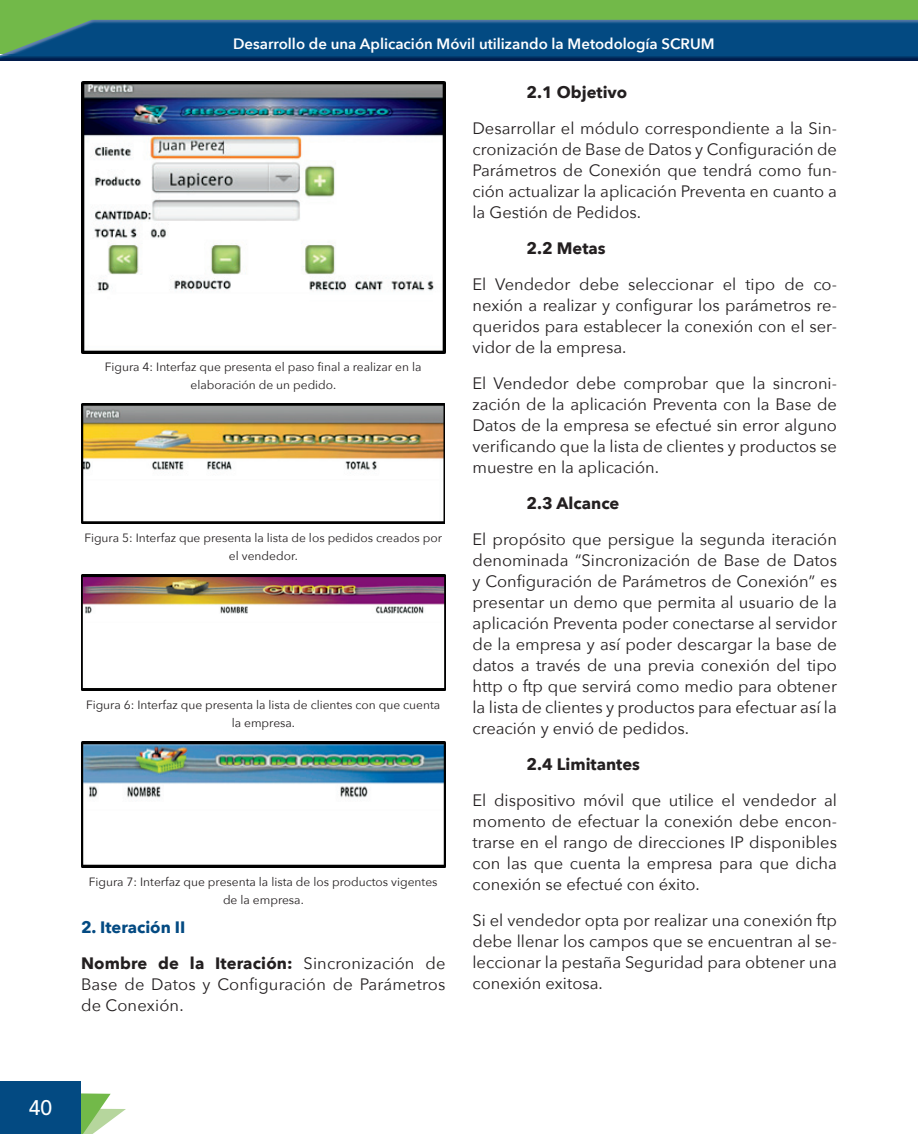
<style>
.page{position:relative;width:918px;height:1134px;background:#fff}
.page>*{position:absolute;margin:0;border:0;box-sizing:border-box;transform-origin:0 0}
.t1{font:500 21px "Avenir";color:#fff}
.t2{font:16.5px/21px "Avenir Next";color:#231f20;text-align:justify}
.t3{font:700 16.5px/36px "Avenir Next";color:#231f20}
.t4{font:600 15px "Avenir Next";color:#fff}
.t5{font:12px/18px "Avenir Next";color:#231f20;text-align:center}
.s1{color:#034a82}
.s2{font-weight:400}
</style>
<div class="page">
<div style="left:0;top:0;width:918px;height:54px;background:#72b949"></div>
<img style="left:0;top:54px;width:918px;height:6px">
<img style="left:4px;top:20px;width:914px;height:34px">
<svg style="left:81px;top:1093px;width:45px;height:41px"></svg>
<div style="left:0;top:1082px;width:81px;height:52px;background:#034a82"></div>
<img style="left:81px;top:81px;width:365px;height:272px">
<img style="left:81px;top:404px;width:364px;height:120px">
<img style="left:81px;top:574px;width:364px;height:117px">
<img style="left:81px;top:741px;width:364px;height:127px">
<p class="t4" style="left:233px;top:31px;width:483px">Desarrollo de una Aplicación Móvil utilizando la Metodología SCRUM</p>
<p class="t5" style="left:105px;top:358px;width:318px">Figura 4: Interfaz que presenta el paso final a realizar en la elaboración de un pedido.</p>
<p class="t5" style="left:85px;top:528px;width:359px">Figura 5: Interfaz que presenta la lista de los pedidos creados por el vendedor.</p>
<p class="t5" style="left:86px;top:695px;width:356px">Figura 6: Interfaz que presenta la lista de clientes con que cuenta la empresa.</p>
<p class="t5" style="left:89px;top:872px;width:350px">Figura 7: Interfaz que presenta la lista de los productos vigentes de la empresa.</p>
<p class="t3" style="left:81px;top:909px;width:366px"><span class="s1">2. iteración ii<br></span>nombre de la iteración: <span class="s2">Sincronización de</span></p>
<p class="t2" style="left:81px;top:973px;width:366px">Base de Datos y Configuración de Parámetros de Conexión.</p>
<p class="t3" style="left:526px;top:73px;width:102px">2.1 objetivo</p>
<p class="t2" style="left:472px;top:117px;width:366px">Desarrollar el módulo correspondiente a la Sin&shy;cronización de Base de Datos y Configuración de Parámetros de Conexión que tendrá como fun&shy;ción actualizar la aplicación Preventa en cuanto a la Gestión de Pedidos.</p>
<p class="t3" style="left:526px;top:230px;width:81px">2.2 Metas</p>
<p class="t2" style="left:472px;top:273px;width:366px">El Vendedor debe seleccionar el tipo de co&shy;nexión a realizar y configurar los parámetros re&shy;queridos para establecer la conexión con el ser&shy;vidor de la empresa.</p>
<p class="t2" style="left:472px;top:372px;width:366px">El Vendedor debe comprobar que la sincroni&shy;zación de la aplicación Preventa con la Base de Datos de la empresa se efectué sin error alguno verificando que la lista de clientes y productos se muestre en la aplicación.</p>
<p class="t3" style="left:526px;top:485px;width:94px">2.3 alcance</p>
<p class="t2" style="left:472px;top:528px;width:366px">El propósito que persigue la segunda iteración denominada “Sincronización de Base de Datos y Configuración de Parámetros de Conexión” es presentar un demo que permita al usuario de la aplicación Preventa poder conectarse al servidor de la empresa y así poder descargar la base de datos a través de una previa conexión del tipo http o ftp que servirá como medio para obtener la lista de clientes y productos para efectuar así la creación y envió de pedidos.</p>
<p class="t3" style="left:526px;top:746px;width:115px">2.4 Limitantes</p>
<p class="t2" style="left:472px;top:789px;width:366px">El dispositivo móvil que utilice el vendedor al momento de efectuar la conexión debe encon&shy;trarse en el rango de direcciones IP disponibles con las que cuenta la empresa para que dicha conexión se efectué con éxito.</p>
<p class="t2" style="left:472px;top:909px;width:366px">Si el vendedor opta por realizar una conexión ftp debe llenar los campos que se encuentran al se&shy;leccionar la pestaña Seguridad para obtener una conexión exitosa.</p>
<p class="t1" style="left:29px;top:1096px;width:25px">40</p>
</div>
